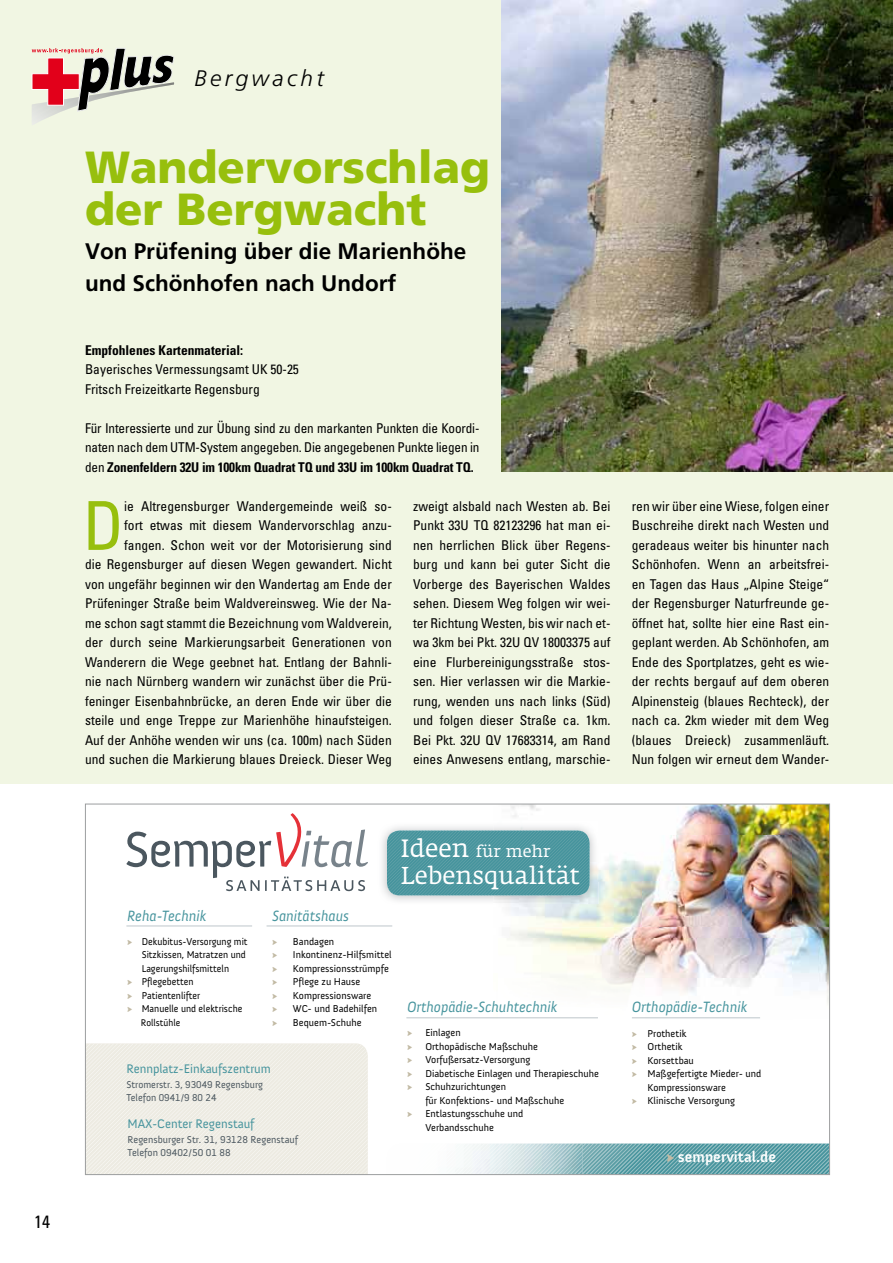
<style>
.page{position:relative;width:893px;height:1263px;background:#fff}
.page>*{position:absolute;margin:0;border:0;box-sizing:border-box;transform-origin:0 0}
.t1{font:condensed 67.5px "Univers LT";color:#97bf0d}
.t2{font:900 45px/42px "Frutiger";color:#97bf0d}
.t3{font:24.15px "Fedra Serif A Book TF";color:#fff}
.t4{font:700 22.5px/31.5px "Frutiger";color:#000}
.t5{font:italic 300 22.5px "Frutiger";letter-spacing:.15em;color:#000}
.t6{font:condensed 18px "Univers LT";color:#000}
.t7{font:16.35px "Fedra Serif A Book TF";color:#fff}
.t8{font:italic 15.3px "Anivers";color:#46949d;scale:.96 1}
.t9{font:700 15.3px "Anivers";color:#fff}
.t10{font:condensed 13.5px/19.5px "Univers";color:#000;text-align:justify}
.t11{font:700 condensed 13.5px "Univers";color:#000}
.t12{font:12.75px "Anivers";letter-spacing:-.005em;color:#46949d}
.t13{font:10.2px/13.5px "Anivers";color:#000}
.t14{font:10.2px "Anivers";color:#000;scale:.96 1}
.t15{font:10.2px/12.8px "Anivers";color:#4b575f}
.t16{font:10.2px "Anivers";color:#c2baa4;scale:.96 1}
.t17{font:9.9px "Anivers";color:#000;scale:.96 1}
.s1{font-weight:700}
.s2{color:#c2baa4}
.s3{font-size:24.75px}
</style>
<div class="page">
<div style="left:0;top:0;width:893px;height:784px;background:#f1f6e3"></div>
<img style="left:501px;top:0;width:392px;height:472px">
<img style="left:599px;top:1143px;width:6px;height:30px">
<svg style="left:605px;top:1143px;width:223px;height:30px;background:#68a6ad"></svg>
<img style="left:511px;top:806px;width:280px;height:29px">
<img style="left:791px;top:806px;width:37px;height:197px">
<img style="left:598px;top:835px;width:144px;height:46px">
<img style="left:742px;top:835px;width:49px;height:103px">
<img style="left:509px;top:881px;width:233px;height:46px">
<img style="left:510px;top:927px;width:132px;height:11px">
<img style="left:642px;top:927px;width:100px;height:11px">
<svg style="left:126px;top:813px;width:242px;height:78px"></svg>
<img style="left:498px;top:938px;width:294px;height:81px">
<img style="left:382px;top:820px;width:216px;height:84px">
<svg style="left:387px;top:830px;width:203px;height:66px;background:#529aa2"></svg>
<hr style="left:126px;top:926px;width:126px;height:1px;background:#bec6cb">
<hr style="left:267px;top:926px;width:125px;height:1px;background:#bec6cb">
<hr style="left:406px;top:1017px;width:192px;height:1px;background:#bec6cb">
<hr style="left:632px;top:1017px;width:128px;height:1px;background:#bec6cb">
<svg style="left:87px;top:1043px;width:512px;height:130px"></svg>
<svg style="left:32px;top:48px;width:143px;height:76px"></svg>
<h3 class="t6" style="left:34px;top:1210px;width:17px">14</h3>
<h3 class="t5" style="left:194px;top:66px;width:131px">Bergwacht</h3>
<h2 class="t2" style="left:85px;top:145px;width:407px">Wandervorschlag der Bergwacht</h2>
<h3 class="t4" style="left:85px;top:235px;width:383px">Von Prüfening über die Marienhöhe und Schönhofen nach Undorf</h3>
<p class="t11" style="left:85px;top:342px;width:160px">Empfohlenes Kartenmaterial:</p>
<p class="t10" style="left:85px;top:359px;width:215px">Bayerisches Vermessungsamt UK 50-25<br>Fritsch Freizeitkarte Regensburg</p>
<p class="t10" style="left:85px;top:418px;width:396px">Für Interessierte und zur Übung sind zu den markanten Punkten die Koordi&shy;naten nach dem UTM-System angegeben. Die angegebenen Punkte liegen in den <span class="s1">Zonenfeldern 32U im 100km Quadrat TQ und 33U im 100km Quadrat TQ.</span></p>
<h1 class="t1" style="left:83px;top:483px;width:43px">D</h1>
<p class="t10" style="left:85px;top:496px;width:308px;text-align:right">ie Altregensburger Wandergemeinde weiß so-<br>fort etwas mit diesem Wandervorschlag anzu&shy;fangen. Schon weit vor der Motorisierung sind<br>die Regensburger auf diesen Wegen gewandert. Nicht von ungefähr beginnen wir den Wandertag am Ende der Prüfeninger Straße beim Waldvereinsweg. Wie der Na&shy;me schon sagt stammt die Bezeichnung vom Waldverein, der durch seine Markierungsarbeit Generationen von Wanderern die Wege geebnet hat. Entlang der Bahnli&shy;nie nach Nürnberg wandern wir zunächst über die Prü&shy;feninger Eisenbahnbrücke, an deren Ende wir über die steile und enge Treppe zur Marienhöhe hinaufsteigen.<br>Auf der Anhöhe wenden wir uns (ca. 100m) nach Süden und suchen die Markierung blaues Dreieck. Dieser Weg</p>
<p class="t10" style="left:413px;top:496px;width:199px">zweigt alsbald nach Westen ab. Bei Punkt 33U TQ 82123296 hat man ei&shy;nen herrlichen Blick über Regens&shy;burg und kann bei guter Sicht die Vorberge des Bayerischen Waldes sehen. Diesem Weg folgen wir wei&shy;ter Richtung Westen, bis wir nach et&shy;wa 3km bei Pkt. 32U QV 18003375 auf eine Flurbereinigungsstraße stos&shy;sen. Hier verlassen wir die Markie&shy;rung, wenden uns nach links (Süd) und folgen dieser Straße ca. 1km.<br>Bei Pkt. 32U QV 17683314, am Rand eines Anwesens entlang, marschie-</p>
<p class="t10" style="left:632px;top:496px;width:199px">ren wir über eine Wiese, folgen einer Buschreihe direkt nach Westen und geradeaus weiter bis hinunter nach Schönhofen. Wenn an arbeitsfrei&shy;en Tagen das Haus „Alpine Steige“ der Regensburger Naturfreunde ge&shy;öffnet hat, sollte hier eine Rast ein&shy;geplant werden. Ab Schönhofen, am Ende des Sportplatzes, geht es wie&shy;der rechts bergauf auf dem oberen Alpinensteig (blaues Rechteck), der nach ca. 2km wieder mit dem Weg (blaues Dreieck) zusammenläuft.<br>Nun folgen wir erneut dem Wander-</p>
<p class="t8" style="left:127px;top:907px;width:84px">Reha-Technik</p>
<p class="t14" style="left:127px;top:936px;width:127px"><span class="s2">√</span> Dekubitus-Versorgung mit</p>
<p class="t14" style="left:142px;top:949px;width:110px">Sitzkissen, Matratzen und</p>
<p class="t14" style="left:142px;top:963px;width:93px">Lagerungshilfsmitteln</p>
<p class="t14" style="left:127px;top:976px;width:71px"><span class="s2">√</span> Pflegebetten</p>
<p class="t14" style="left:127px;top:990px;width:78px"><span class="s2">√</span> Patientenlifter</p>
<p class="t14" style="left:127px;top:1003px;width:122px"><span class="s2">√</span> Manuelle und elektrische</p>
<p class="t17" style="left:141px;top:1017px;width:43px">Rollstühle</p>
<p class="t8" style="left:272px;top:907px;width:82px">Sanitätshaus</p>
<p class="t16" style="left:272px;top:936px;width:7px">√</p>
<p class="t13" style="left:293px;top:935px;width:43px">Bandagen</p>
<p class="t16" style="left:272px;top:949px;width:7px">√</p>
<p class="t13" style="left:293px;top:948px;width:100px">Inkontinenz-Hilfsmittel</p>
<p class="t16" style="left:272px;top:963px;width:7px">√</p>
<p class="t13" style="left:293px;top:962px;width:98px">Kompressionsstrümpfe</p>
<p class="t16" style="left:272px;top:976px;width:7px">√</p>
<p class="t13" style="left:293px;top:975px;width:69px">Pflege zu Hause</p>
<p class="t16" style="left:272px;top:990px;width:7px">√</p>
<p class="t13" style="left:293px;top:989px;width:80px">Kompressionsware</p>
<p class="t16" style="left:272px;top:1003px;width:7px">√</p>
<p class="t13" style="left:293px;top:1002px;width:86px">WC- und Badehilfen</p>
<p class="t16" style="left:272px;top:1017px;width:7px">√</p>
<p class="t13" style="left:293px;top:1016px;width:70px">Bequem-Schuhe</p>
<p class="t12" style="left:126px;top:1062px;width:146px">Rennplatz-Einkaufszentrum</p>
<p class="t15" style="left:126px;top:1079px;width:138px">Stromerstr. 3, 93049 Regensburg<br>Telefon 0941/9 80 24</p>
<p class="t12" style="left:128px;top:1117px;width:128px">MAX-Center Regenstauf</p>
<p class="t15" style="left:128px;top:1133px;width:172px">Regensburger Str. 31, 93128 Regenstauf<br>Telefon 09402/50 01 88</p>
<p class="t7" style="left:401px;top:842px;width:151px"><span class="s3">Ideen</span> für mehr</p>
<h3 class="t3" style="left:401px;top:861px;width:180px">Lebensqualität</h3>
<p class="t8" style="left:407px;top:999px;width:158px">Orthopädie-Schuhtechnik</p>
<p class="t16" style="left:407px;top:1027px;width:7px">√</p>
<p class="t13" style="left:425px;top:1026px;width:37px">Einlagen</p>
<p class="t16" style="left:407px;top:1041px;width:7px">√</p>
<p class="t13" style="left:425px;top:1040px;width:114px">Orthopädische Maßschuhe</p>
<p class="t16" style="left:407px;top:1054px;width:7px">√</p>
<p class="t13" style="left:425px;top:1053px;width:107px">Vorfußersatz-Versorgung</p>
<p class="t16" style="left:407px;top:1068px;width:7px">√</p>
<p class="t13" style="left:425px;top:1067px;width:175px">Diabetische Einlagen und Therapieschuhe</p>
<p class="t16" style="left:407px;top:1081px;width:7px">√</p>
<p class="t13" style="left:425px;top:1080px;width:140px">Schuhzurichtungen<br>für Konfektions- und Maßschuhe</p>
<p class="t16" style="left:407px;top:1108px;width:7px">√</p>
<p class="t13" style="left:425px;top:1107px;width:100px">Entlastungsschuhe und<br>Verbandsschuhe</p>
<p class="t8" style="left:632px;top:999px;width:122px">Orthopädie-Technik</p>
<p class="t13" style="left:632px;top:1027px;width:56px"><span class="s2">√</span> Prothetik</p>
<p class="t13" style="left:632px;top:1040px;width:52px"><span class="s2">√</span> Orthetik</p>
<p class="t13" style="left:632px;top:1054px;width:64px"><span class="s2">√</span> Korsettbau</p>
<p class="t13" style="left:632px;top:1067px;width:131px"><span class="s2">√</span> Maßgefertigte Mieder- und</p>
<p class="t13" style="left:647px;top:1081px;width:80px">Kompressionsware</p>
<p class="t13" style="left:632px;top:1094px;width:105px"><span class="s2">√</span> Klinische Versorgung</p>
<p class="t9" style="left:667px;top:1149px;width:111px"><span class="s2">√</span> sempervital.de</p>
</div>
